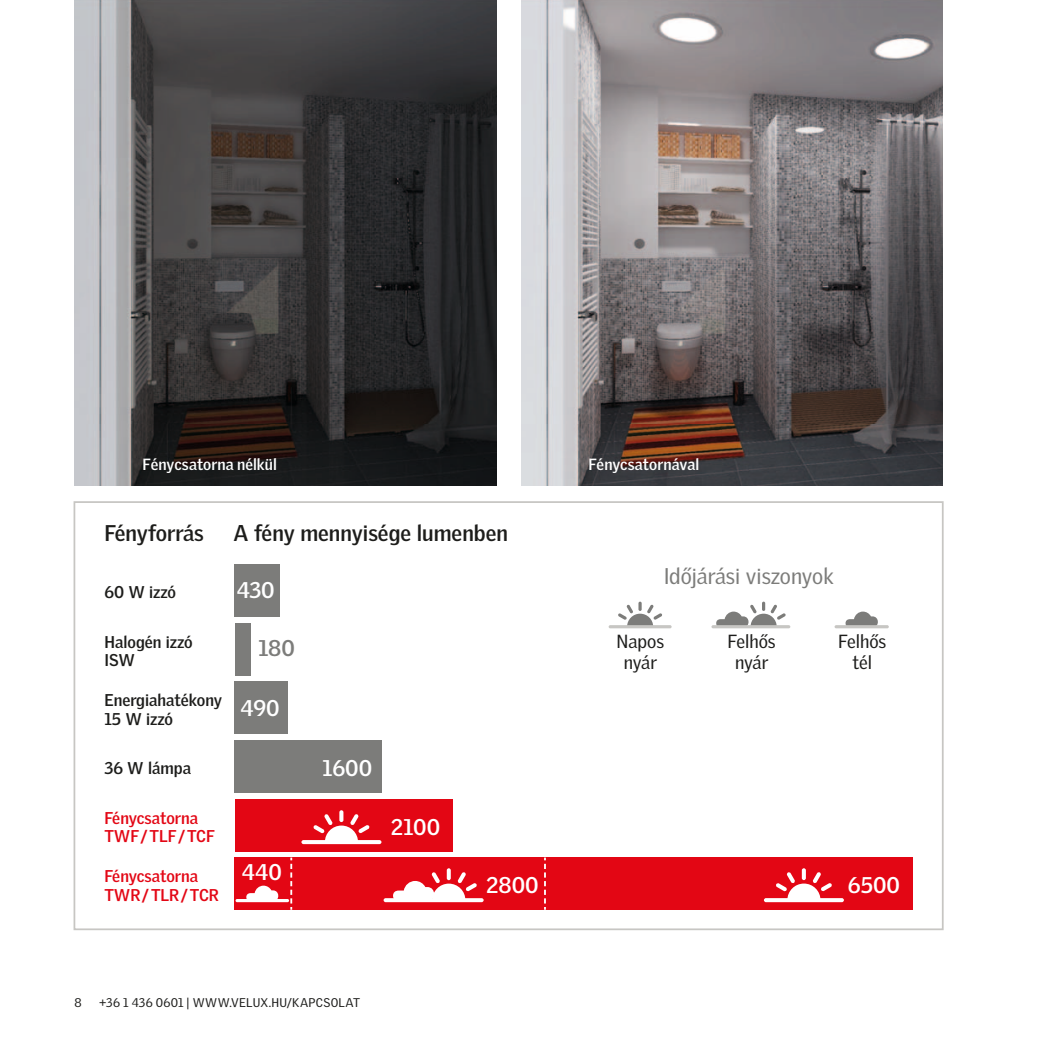
<style>
.page{position:relative;width:1042px;height:1042px;background:#fff}
.page>*{position:absolute;margin:0;border:0;box-sizing:border-box;transform-origin:0 0}
.t1{font:700 22.05px "Velux Gothic";color:#1d1d1b}
.t2{font:700 22.05px "Velux Gothic";color:#fff}
.t3{font:22.05px "Velux Gothic";color:#7c7c7a}
.t4{font:700 22.05px "Velux Gothic";color:#7c7c7a}
.t5{font:18.38px/20.5px "Velux Gothic";color:#1d1d1b;text-align:center}
.t6{font:700 16.62px/18.4px "Velux Gothic";color:#1d1d1b}
.t7{font:700 16.62px/18.4px "Velux Gothic";color:#e30614}
.t8{font:700 15.75px "Velux Gothic";letter-spacing:.005em;color:#fff}
.t9{font:12.25px "Velux Gothic";letter-spacing:.02em;color:#1d1d1b}
</style>
<div class="page">
<div style="left:235px;top:857px;width:677px;height:53px;background:#e30614"></div>
<div style="left:235px;top:799px;width:217px;height:52px;background:#e30614"></div>
<div style="left:235px;top:740px;width:147px;height:52px;background:#7c7c7a"></div>
<div style="left:235px;top:682px;width:53px;height:52px;background:#7c7c7a"></div>
<div style="left:235px;top:623px;width:15px;height:52px;background:#7c7c7a"></div>
<div style="left:235px;top:565px;width:45px;height:52px;background:#7c7c7a"></div>
<hr style="left:764px;top:898px;width:80px;height:4px;background:#fff;border-radius:2px">
<svg style="left:776px;top:868px;width:56px;height:31px"></svg>
<hr style="left:301px;top:840px;width:80px;height:4px;background:#fff;border-radius:2px">
<svg style="left:313px;top:810px;width:57px;height:31px"></svg>
<svg style="left:393px;top:868px;width:84px;height:30px"></svg>
<hr style="left:384px;top:898px;width:100px;height:4px;background:#fff;border-radius:2px">
<svg style="left:246px;top:885px;width:33px;height:14px"></svg>
<hr style="left:235px;top:899px;width:54px;height:3px;background:#fff;border-radius:2px">
<svg style="left:290px;top:857px;width:2px;height:53px"></svg>
<svg style="left:544px;top:857px;width:2px;height:53px"></svg>
<svg style="left:716px;top:601px;width:70px;height:24px"></svg>
<hr style="left:711px;top:625px;width:79px;height:3px;background:#c7c6c3;border-radius:2px">
<svg style="left:845px;top:611px;width:33px;height:14px"></svg>
<hr style="left:834px;top:625px;width:55px;height:3px;background:#c7c6c3;border-radius:2px">
<svg style="left:618px;top:602px;width:44px;height:23px"></svg>
<hr style="left:608px;top:625px;width:63px;height:3px;background:#c7c6c3;border-radius:2px">
<div style="left:74px;top:501px;width:869px;height:429px;border:2px solid #c7c6c3"></div>
<img style="left:74px;top:0;width:422px;height:485px">
<img style="left:521px;top:0;width:422px;height:485px">
<p class="t8" style="left:143px;top:459px;width:136px">Fénycsatorna nélkül</p>
<p class="t8" style="left:588px;top:459px;width:112px">Fénycsatornával</p>
<h1 class="t1" style="left:104px;top:525px;width:101px">Fényforrás</h1>
<h1 class="t1" style="left:233px;top:525px;width:276px">A fény mennyisége lumenben</h1>
<p class="t6" style="left:104px;top:585px;width:73px">60 W izzó</p>
<p class="t6" style="left:104px;top:634px;width:90px">Halogén izzó<br>ISW</p>
<p class="t6" style="left:104px;top:693px;width:119px">Energiahatékony<br>15 W izzó</p>
<p class="t6" style="left:104px;top:761px;width:88px">36 W lámpa</p>
<p class="t7" style="left:104px;top:810px;width:112px">Fénycsatorna<br>TWF / TLF / TCF</p>
<p class="t7" style="left:104px;top:869px;width:116px">Fénycsatorna<br>TWR / TLR / TCR</p>
<h1 class="t2" style="left:237px;top:583px;width:39px">430</h1>
<h1 class="t4" style="left:258px;top:640px;width:38px">180</h1>
<h1 class="t2" style="left:240px;top:700px;width:41px">490</h1>
<h1 class="t2" style="left:242px;top:864px;width:41px">440</h1>
<h1 class="t2" style="left:322px;top:760px;width:51px">1600</h1>
<h1 class="t2" style="left:391px;top:819px;width:51px">2100</h1>
<p class="t9" style="left:74px;top:998px;width:9px">8</p>
<p class="t9" style="left:99px;top:998px;width:262px">+36 1 436 0601 | WWW.VELUX.HU/KAPCSOLAT</p>
<h1 class="t3" style="left:664px;top:567px;width:171px">Időjárási viszonyok</h1>
<p class="t5" style="left:616px;top:633px;width:49px">Napos nyár</p>
<p class="t5" style="left:727px;top:633px;width:50px">Felhős nyár</p>
<p class="t5" style="left:838px;top:633px;width:50px">Felhős tél</p>
<h1 class="t2" style="left:486px;top:877px;width:54px">2800</h1>
<h1 class="t2" style="left:848px;top:877px;width:54px">6500</h1>
</div>
